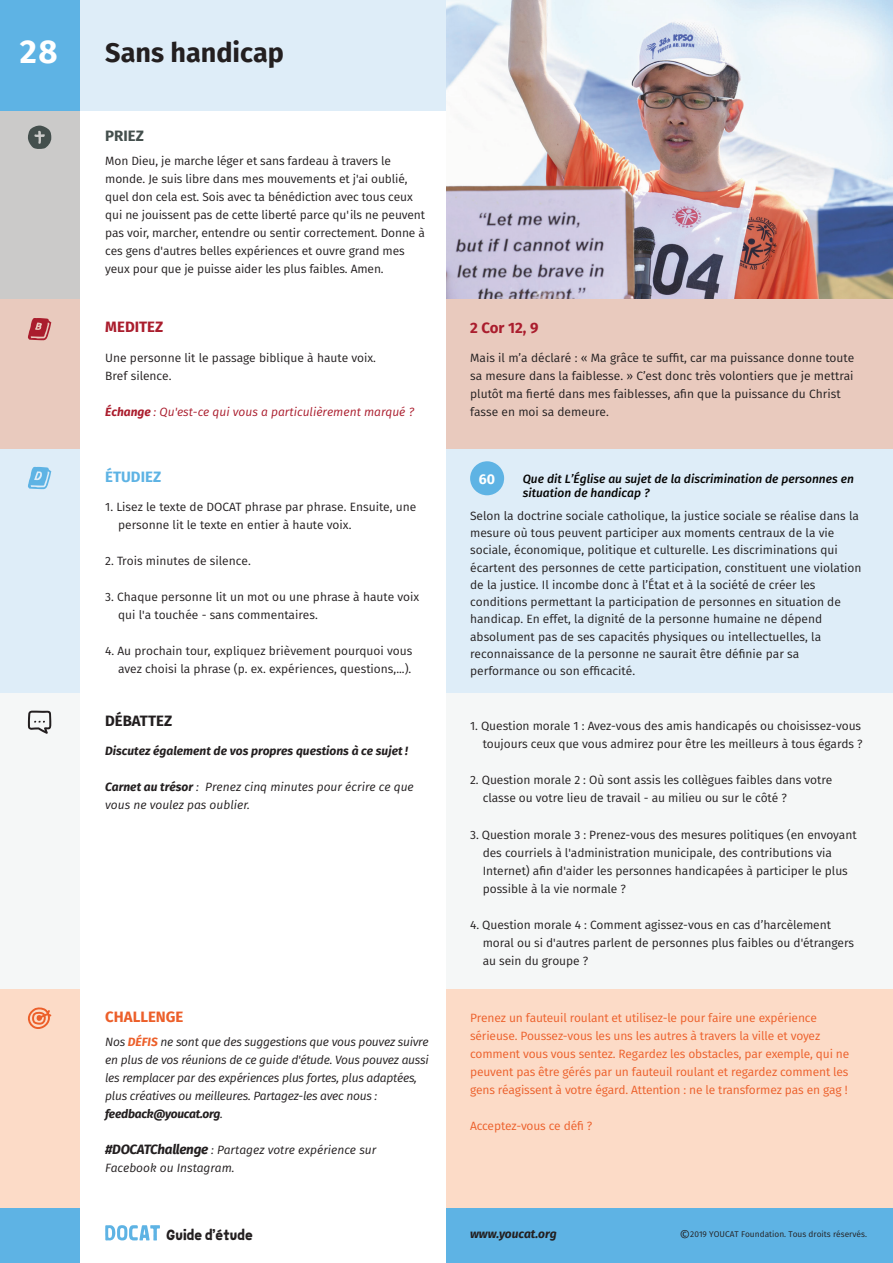
<style>
.page{position:relative;width:893px;height:1263px;background:#fff}
.page>*{position:absolute;margin:0;border:0;box-sizing:border-box;transform-origin:0 0}
.t1{font:700 33px "Fira Sans";color:#fff}
.t2{font:700 27px "Fira Sans";color:#231f20}
.t3{font:700 15px "Fira Sans";color:#aa1d2d}
.t4{font:700 15px "Fira Sans";color:#ec5f2a}
.t5{font:700 15px "Fira Sans";color:#231f20}
.t6{font:700 15px "Fira Sans";color:#5eb3e4}
.t7{font:700 15px "Fira Sans";color:#444f4d}
.t8{font:900 14.85px "Rockster";color:#231f20}
.t9{font:700 14.1px "Fira Sans";color:#fff}
.t10{font:12px/18px "Fira Sans";letter-spacing:-.005em;color:#231f20}
.t11{font:12px/18px "Fira Sans";letter-spacing:-.01em;color:#ec5f2a}
.t12{font:italic 12px/18px "Fira Sans";letter-spacing:-.02em;color:#231f20}
.t13{font:italic 12px/18px "Fira Sans";color:#231f20}
.t14{font:italic 500 12px/14.4px "Fira Sans";color:#050504}
.t15{font:italic 700 12px "Fira Sans";color:#231f20}
.t16{font:italic 12px "Fira Sans";color:#aa1d2d}
.t17{font:8.4px "Fira Sans";color:#231f20}
.s1{font-weight:700}
.s2{font-weight:700;color:#ec5f2a}
.s3{font-weight:700;font-size:13.5px}
.s4{font-size:13.5px}
</style>
<div class="page">
<div style="left:79px;top:0;width:367px;height:111px;background:#deedf8"></div>
<img style="left:446px;top:0;width:447px;height:300px">
<div style="left:0;top:0;width:79px;height:111px;background:#5eb3e4"></div>
<div style="left:0;top:111px;width:79px;height:189px;background:#cbcac9"></div>
<div style="left:446px;top:300px;width:447px;height:149px;background:#e9cabe"></div>
<div style="left:0;top:300px;width:79px;height:149px;background:#e9cabe"></div>
<div style="left:0;top:449px;width:79px;height:244px;background:#deedf8"></div>
<div style="left:446px;top:449px;width:447px;height:244px;background:#deedf8"></div>
<svg style="left:28px;top:126px;width:23px;height:23px"></svg>
<svg style="left:28px;top:318px;width:23px;height:23px"></svg>
<div style="left:446px;top:1207px;width:447px;height:56px;background:#5eb3e4"></div>
<div style="left:0;top:1207px;width:79px;height:56px;background:#5eb3e4"></div>
<div style="left:0;top:693px;width:79px;height:296px;background:#f5f7f7"></div>
<div style="left:446px;top:693px;width:447px;height:296px;background:#f5f7f7"></div>
<svg style="left:28px;top:711px;width:23px;height:23px"></svg>
<div style="left:0;top:989px;width:79px;height:218px;background:#fcdbc7"></div>
<div style="left:446px;top:989px;width:447px;height:218px;background:#fcdbc7"></div>
<svg style="left:28px;top:1007px;width:23px;height:22px"></svg>
<svg style="left:105px;top:1225px;width:55px;height:15px"></svg>
<div style="left:470px;top:461px;width:34px;height:34px;background:#5eb3e4;border-radius:50%"></div>
<svg style="left:28px;top:466px;width:23px;height:23px"></svg>
<h1 class="t1" style="left:20px;top:24px;width:39px">28</h1>
<h2 class="t2" style="left:105px;top:30px;width:180px">Sans handicap</h2>
<p class="t7" style="left:105px;top:123px;width:40px">PRIEZ</p>
<p class="t10" style="left:105px;top:152px;width:321px">Mon Dieu, je marche léger et sans fardeau à travers le monde. Je suis libre dans mes mouvements et j'ai oublié, quel don cela est. Sois avec ta bénédiction avec tous ceux qui ne jouissent pas de cette liberté parce qu'ils ne peuvent pas voir, marcher, entendre ou sentir correctement. Donne à ces gens d'autres belles expériences et ouvre grand mes yeux pour que je puisse aider les plus faibles. Amen.</p>
<p class="t3" style="left:105px;top:315px;width:60px">MEDITEZ</p>
<p class="t10" style="left:105px;top:348px;width:272px">Une personne lit le passage biblique à haute voix.<br>Bref silence.</p>
<p class="t16" style="left:105px;top:402px;width:310px"><span class="s1">Échange</span> : Qu'est-ce qui vous a particulièrement marqué ?</p>
<p class="t6" style="left:105px;top:464px;width:57px">ÉTUDIEZ</p>
<p class="t10" style="left:118px;top:497px;width:300px;text-indent:-13px">1. Lisez le texte de DOCAT phrase par phrase. Ensuite, une personne lit le texte en entier à haute voix.</p>
<p class="t10" style="left:105px;top:551px;width:147px">2. Trois minutes de silence.</p>
<p class="t10" style="left:118px;top:587px;width:303px;text-indent:-13px">3. Chaque personne lit un mot ou une phrase à haute voix qui l'a touchée - sans commentaires.</p>
<p class="t10" style="left:105px;top:641px;width:309px;text-align:right">4. Au prochain tour, expliquez brièvement pourquoi vous avez choisi la phrase (p. ex. expériences, questions,...).</p>
<p class="t5" style="left:105px;top:708px;width:68px">DÉBATTEZ</p>
<p class="t15" style="left:105px;top:740px;width:304px">Discutez également de vos propres questions à ce sujet !</p>
<p class="t13" style="left:105px;top:777px;width:310px"><span class="s1">Carnet au trésor</span> : Prenez cinq minutes pour écrire ce que vous ne voulez pas oublier.</p>
<p class="t4" style="left:105px;top:1004px;width:80px">CHALLENGE</p>
<p class="t12" style="left:105px;top:1033px;width:325px">Nos <span class="s2">DÉFIS</span> ne sont que des suggestions que vous pouvez suivre en plus de vos réunions de ce guide d'étude. Vous pouvez aussi les remplacer par des expériences plus fortes, plus adaptées, plus créatives ou meilleures. Partagez-les avec nous : <span class="s1">feedback@youcat.org</span>.</p>
<p class="t13" style="left:105px;top:1141px;width:273px"><span class="s3">#DOCATChallenge</span> : Partagez votre expérience sur<br>Facebook ou Instagram.</p>
<p class="t3" style="left:470px;top:315px;width:70px">2 Cor 12, 9</p>
<p class="t10" style="left:470px;top:348px;width:386px">Mais il m’a déclaré : « Ma grâce te suffit, car ma puissance donne toute sa mesure dans la faiblesse. » C’est donc très volontiers que je mettrai plutôt ma fierté dans mes faiblesses, afin que la puissance du Christ fasse en moi sa demeure.</p>
<p class="t9" style="left:479px;top:467px;width:18px">60</p>
<p class="t14" style="left:523px;top:471px;width:333px">Que dit L’Église au sujet de la discrimination de personnes en situation de handicap ?</p>
<p class="t10" style="left:470px;top:507px;width:393px;line-height:17.2px">Selon la doctrine sociale catholique, la justice sociale se réalise dans la mesure où tous peuvent participer aux moments centraux de la vie sociale, économique, politique et culturelle. Les discriminations qui écartent des personnes de cette participation, constituent une violation de la justice. Il incombe donc à l’État et à la société de créer les conditions permettant la participation de personnes en situation de handicap. En effet, la dignité de la personne humaine ne dépend absolument pas de ses capacités physiques ou intellectuelles, la reconnaissance de la personne ne saurait être définie par sa performance ou son efficacité.</p>
<p class="t10" style="left:470px;top:717px;width:394px;text-align:right">1. Question morale 1 : Avez-vous des amis handicapés ou choisissez-vous toujours ceux que vous admirez pour être les meilleurs à tous égards ?</p>
<p class="t10" style="left:483px;top:771px;width:351px;text-indent:-13px">2. Question morale 2 : Où sont assis les collègues faibles dans votre classe ou votre lieu de travail - au milieu ou sur le côté ?</p>
<p class="t10" style="left:483px;top:825px;width:375px;text-indent:-13px">3. Question morale 3 : Prenez-vous des mesures politiques (en envoyant des courriels à l'administration municipale, des contributions via Internet) afin d'aider les personnes handicapées à participer le plus possible à la vie normale ?</p>
<p class="t10" style="left:483px;top:915px;width:373px;text-indent:-13px">4. Question morale 4 : Comment agissez-vous en cas d’harcèlement moral ou si d'autres parlent de personnes plus faibles ou d'étrangers au sein du groupe ?</p>
<p class="t11" style="left:470px;top:1008px;width:381px">Prenez un fauteuil roulant et utilisez-le pour faire une expérience sérieuse. Poussez-vous les uns les autres à travers la ville et voyez comment vous vous sentez. Regardez les obstacles, par exemple, qui ne peuvent pas être gérés par un fauteuil roulant et regardez comment les gens réagissent à votre égard. Attention : ne le transformez pas en gag !</p>
<p class="t11" style="left:470px;top:1116px;width:124px">Acceptez-vous ce défi ?</p>
<p class="t8" style="left:166px;top:1224px;width:88px">Guide d’étude</p>
<p class="t15" style="left:470px;top:1224px;width:88px">www.youcat.org</p>
<p class="t17" style="left:679px;top:1228px;width:189px"><span class="s4">©</span>2019 YOUCAT Foundation. Tous droits réservés.</p>
</div>
